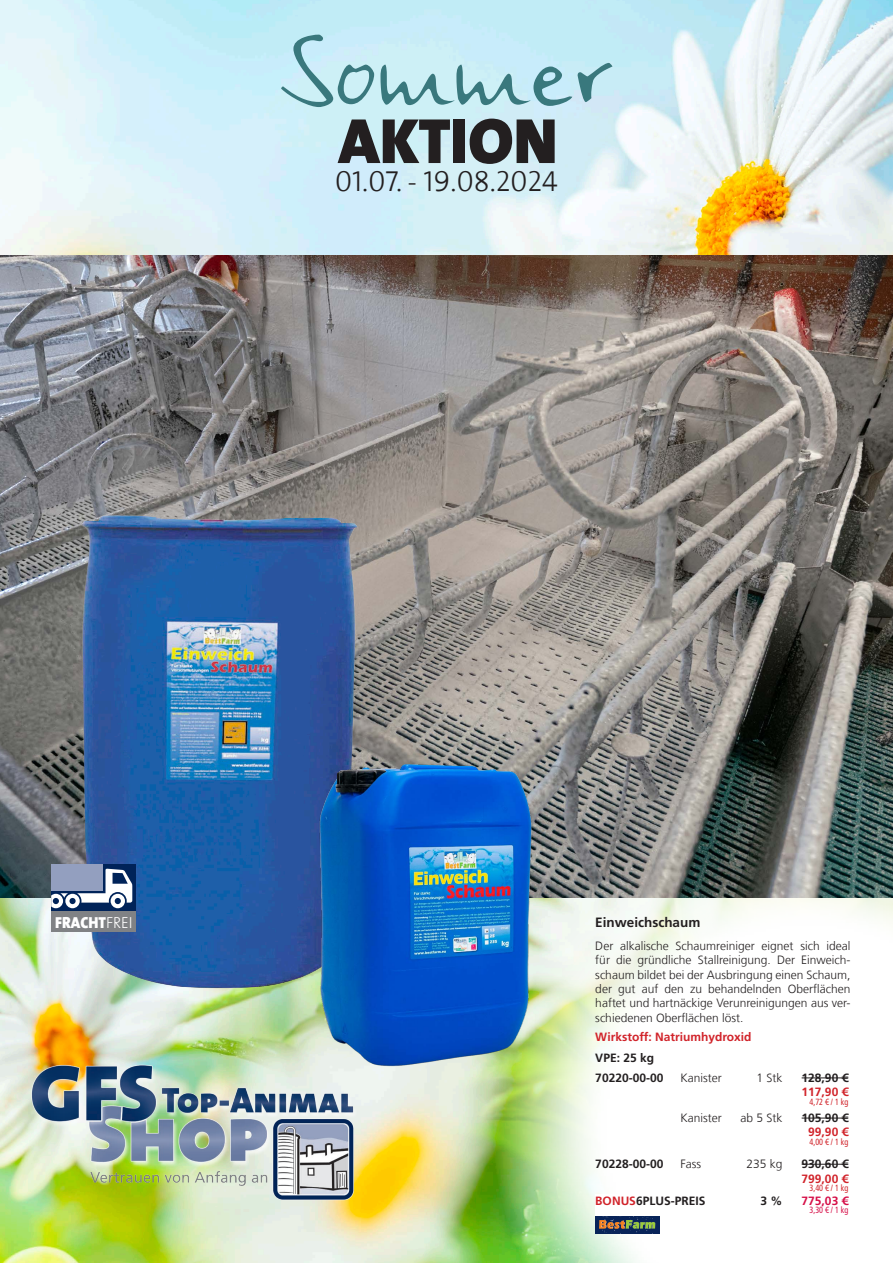
<style>
.page{position:relative;width:893px;height:1263px;background:#fff}
.page>*{position:absolute;margin:0;border:0;box-sizing:border-box;transform-origin:0 0}
.t1{font:115.5px "Ego Com";color:#39787d}
.t2{font:900 64.5px "The Sans Black Caps";color:#231f20}
.t3{font:300 29.25px "The Sans Light Caps";color:#231f20}
.t4{font:900 16.05px "The Sans";color:#fff;scale:.93 1}
.t5{font:700 13.5px "Frutiger LT Com";color:#231f20}
.t6{font:300 12px/14.4px "Frutiger LT Com";color:#231f20;text-align:justify}
.t7{font:700 12px/20.2px "Frutiger LT Com";color:#231f20}
.t8{font:700 12px "Frutiger LT Com";color:#d1232a}
.t9{font:700 12px "Frutiger LT Com";color:#d60f48}
.t10{font:condensed 9px "Frutiger LT Com";color:#d1232a;scale:.9 1}
.t11{font:condensed 9px "Frutiger LT Com";color:#d60f48;scale:.9 1}
.s1{font-weight:300}
.s2{color:#d1232a}
</style>
<div class="page">
<img style="left:0;top:0;width:893px;height:1263px">
<svg style="left:493px;top:898px;width:400px;height:365px"></svg>
<img style="left:0;top:256px;width:893px;height:642px">
<img style="left:21px;top:1052px;width:343px;height:162px">
<img style="left:81px;top:515px;width:277px;height:473px">
<img style="left:304px;top:752px;width:245px;height:315px">
<div style="left:51px;top:864px;width:85px;height:46px;background:#002359"></div>
<div style="left:51px;top:864px;width:52px;height:27px;background:#939fbf"></div>
<svg style="left:51px;top:869px;width:81px;height:39px"></svg>
<div style="left:51px;top:912px;width:85px;height:20px;background:#808285"></div>
<hr style="left:802px;top:1077px;width:46px;height:1px;background:#231f20">
<hr style="left:802px;top:1118px;width:46px;height:1px;background:#231f20">
<div style="left:595px;top:1194px;width:255px;height:21px;background:#fff"></div>
<hr style="left:802px;top:1164px;width:46px;height:1px;background:#231f20">
<div style="left:595px;top:1216px;width:64px;height:17px;background:#082459"></div>
<svg style="left:599px;top:1216px;width:56px;height:17px"></svg>
<h1 class="t1" style="left:280px;top:-3px;width:334px">Sommer</h1>
<h2 class="t2" style="left:338px;top:87px;width:221px">AKTION</h2>
<h3 class="t3" style="left:335px;top:157px;width:224px">01.07. - 19.08.2024</h3>
<h3 class="t4" style="left:55px;top:909px;width:85px">FRACHT<span class="s1">FREI</span></h3>
<p class="t5" style="left:595px;top:914px;width:107px">Einweichschaum</p>
<p class="t6" style="left:595px;top:938px;width:257px">Der alkalische Schaumreiniger eignet sich ideal für die gründliche Stallreinigung. Der Einweich&shy;schaum bildet bei der Ausbringung einen Schaum, der gut auf den zu behandelnden Oberflächen haftet und hartnäckige Verunreinigungen aus ver&shy;schiedenen Oberflächen löst.</p>
<p class="t8" style="left:595px;top:1030px;width:158px">Wirkstoff: Natriumhydroxid</p>
<p class="t7" style="left:595px;top:1047px;width:70px">VPE: 25 kg<br>70220-00-00</p>
<p class="t6" style="left:680px;top:1071px;width:43px">Kanister</p>
<p class="t6" style="left:756px;top:1071px;width:28px">1 Stk</p>
<p class="t7" style="left:802px;top:1068px;width:48px">128,90 €</p>
<p class="t8" style="left:802px;top:1085px;width:48px">117,90 €</p>
<p class="t10" style="left:810px;top:1096px;width:45px">4,72 € / 1 kg</p>
<p class="t6" style="left:680px;top:1111px;width:43px">Kanister</p>
<p class="t6" style="left:740px;top:1111px;width:44px">ab 5 Stk</p>
<p class="t7" style="left:802px;top:1108px;width:48px">105,90 €</p>
<p class="t8" style="left:808px;top:1125px;width:42px">99,90 €</p>
<p class="t10" style="left:810px;top:1136px;width:45px">4,00 € / 1 kg</p>
<p class="t7" style="left:595px;top:1154px;width:70px">70228-00-00</p>
<p class="t6" style="left:680px;top:1157px;width:22px">Fass</p>
<p class="t6" style="left:746px;top:1157px;width:38px">235 kg</p>
<p class="t7" style="left:802px;top:1154px;width:48px">930,60 €</p>
<p class="t8" style="left:802px;top:1171px;width:48px">799,00 €</p>
<p class="t10" style="left:810px;top:1182px;width:45px">3,40 € / 1 kg</p>
<p class="t7" style="left:595px;top:1191px;width:112px"><span class="s2">BONUS</span>6PLUS-PREIS</p>
<p class="t7" style="left:760px;top:1191px;width:24px">3 %</p>
<p class="t9" style="left:802px;top:1194px;width:48px">775,03 €</p>
<p class="t11" style="left:810px;top:1205px;width:45px">3,30 € / 1 kg</p>
</div>
